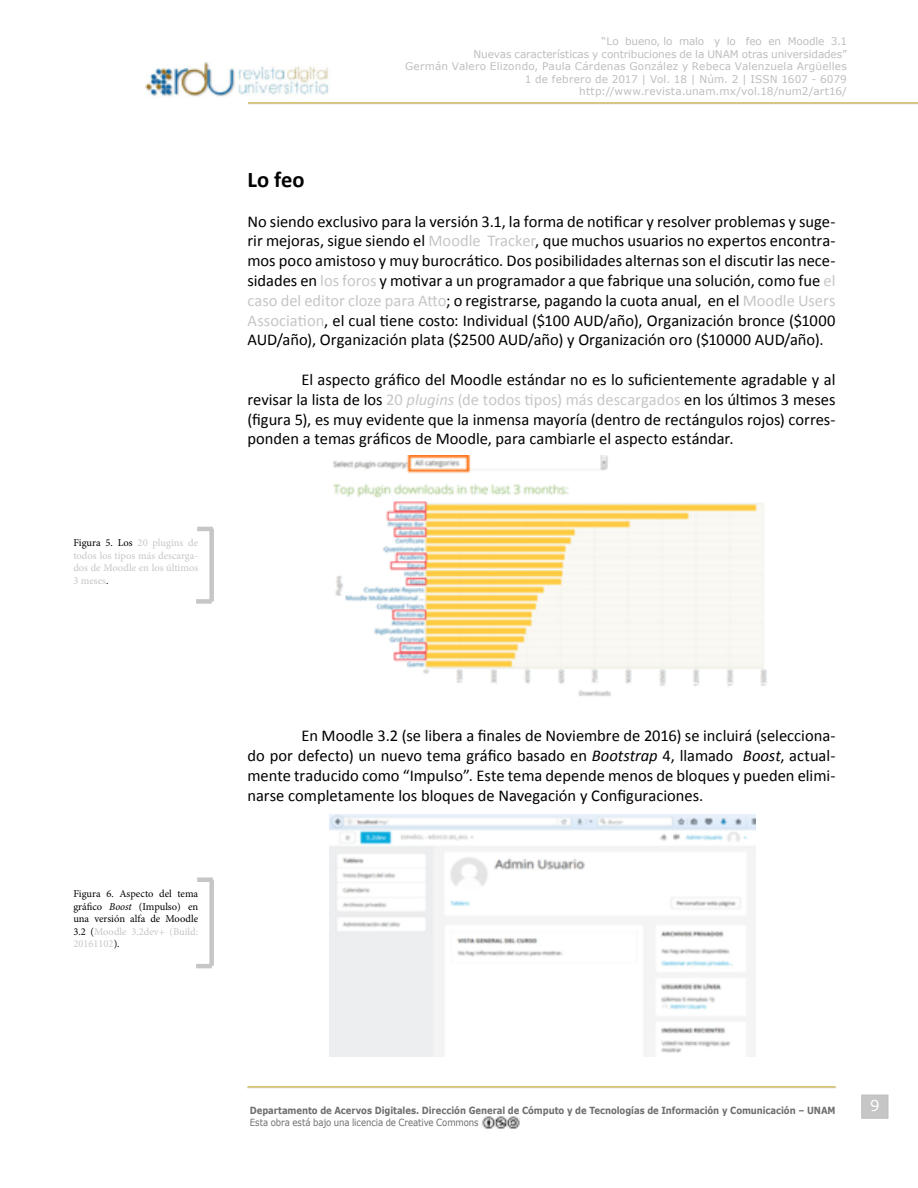
<style>
.page{position:relative;width:918px;height:1188px;background:#fff}
.page>*{position:absolute;margin:0;border:0;box-sizing:border-box;transform-origin:0 0}
.t1{font:700 22.5px "Calibri";color:#000}
.t2{font:16.5px/19.8px "Calibri";color:#000;text-align:justify}
.t3{font:15px "Verdana";color:#fff}
.t4{font:10.5px/12.6px "Verdana";letter-spacing:.01em;color:#bebebe;text-align:right}
.t5{font:10.5px/12.6px "Minion Pro";color:#000;text-align:justify}
.t6{font:10.5px/12.6px "Minion Pro";color:#c6c6c6;text-align:justify}
.t7{font:700 9.9px "Verdana";letter-spacing:-.01em;color:#706f6f;scale:.86 1}
.t8{font:9.9px "Verdana";letter-spacing:-.01em;color:#706f6f;scale:.87 1}
.s1{color:#000}
.s2{color:#c6c6c6}
.s3{font-style:italic;color:#c6c6c6}
.s4{font-style:italic}
</style>
<div class="page">
<div style="left:861px;top:1095px;width:27px;height:24px;background:#c6c6c6"></div>
<hr style="left:247px;top:103px;width:671px;height:1px;background:#f6f6f6">
<hr style="left:248px;top:103px;width:670px;height:1px;background:#c19d1b">
<hr style="left:246px;top:1087px;width:591px;height:1px;background:#000;opacity:.44">
<hr style="left:248px;top:1087px;width:588px;height:1px;background:#c19d1b">
<img style="left:482px;top:1116px;width:38px;height:13px">
<img style="left:145px;top:62px;width:184px;height:35px">
<img style="left:333px;top:455px;width:434px;height:241px">
<img style="left:330px;top:814px;width:426px;height:243px">
<div style="left:209px;top:529px;width:5px;height:73px;background:#c6c6c6"></div>
<div style="left:196px;top:599px;width:16px;height:5px;background:#c6c6c6"></div>
<hr style="left:197px;top:527px;width:16px;height:4px;background:#c6c6c6">
<div style="left:209px;top:880px;width:5px;height:86px;background:#c6c6c6"></div>
<hr style="left:196px;top:964px;width:16px;height:4px;background:#c6c6c6">
<div style="left:197px;top:877px;width:16px;height:5px;background:#c6c6c6"></div>
<p class="t6" style="left:73px;top:537px;width:126px"><span class="s1">Figura 5. Los</span> 20 plugins de todos los tipos más descarga&shy;dos de Moodle en los últimos 3 meses<span class="s1">.</span></p>
<p class="t4" style="left:405px;top:35px;width:443px">“Lo bueno, lo malo y lo feo en Moodle 3.1<br>Nuevas características y contribuciones de la UNAM otras universidades”<br>Germán Valero Elizondo, Paula Cárdenas González y Rebeca Valenzuela Argüelles 1 de febrero de 2017 | Vol. 18 | Núm. 2 | ISSN 1607 - 6079 http://www.revista.unam.mx/vol.18/num2/art16/</p>
<h1 class="t1" style="left:248px;top:165px;width:59px">Lo feo</h1>
<p class="t2" style="left:248px;top:211px;width:590px">No siendo exclusivo para la versión 3.1, la forma de notificar y resolver problemas y suge&shy;rir mejoras, sigue siendo el <span class="s2">Moodle Tracker</span>, que muchos usuarios no expertos encontra&shy;mos poco amistoso y muy burocrático. Dos posibilidades alternas son el discutir las nece&shy;sidades en <span class="s2">los foros</span> y motivar a un programador a que fabrique una solución, como fue <span class="s2">el caso del editor cloze para Atto</span>; o registrarse, pagando la cuota anual, en el <span class="s2">Moodle Users Association</span>, el cual tiene costo: Individual ($100 AUD/año), Organización bronce ($1000<br>AUD/año), Organización plata ($2500 AUD/año) y Organización oro ($10000 AUD/año).</p>
<p class="t2" style="left:248px;top:370px;width:590px;text-indent:54px">El aspecto gráfico del Moodle estándar no es lo suficientemente agradable y al revisar la lista de los <span class="s2">20</span> <span class="s3">plugins</span> <span class="s2">(de todos tipos) más descargados</span> en los últimos 3 meses (figura 5), es muy evidente que la inmensa mayoría (dentro de rectángulos rojos) corres&shy;ponden a temas gráficos de Moodle, para cambiarle el aspecto estándar.</p>
<p class="t5" style="left:73px;top:887px;width:126px">Figura 6. Aspecto del tema gráfico <span class="s4">Boost</span> (Impulso) en una versión alfa de Moodle 3.2 (<span class="s2">Moodle 3.2dev+ (Build:<br>20161102</span>).</p>
<p class="t2" style="left:247px;top:726px;width:590px;text-indent:54px">En Moodle 3.2 (se libera a finales de Noviembre de 2016) se incluirá (selecciona&shy;do por defecto) un nuevo tema gráfico basado en <span class="s4">Bootstrap</span> 4, llamado <span class="s4">Boost</span>, actual&shy;mente traducido como “Impulso”. Este tema depende menos de bloques y pueden elimi&shy;narse completamente los bloques de Navegación y Configuraciones.</p>
<p class="t7" style="left:250px;top:1103px;width:683px">Departamento de Acervos Digitales. Dirección General de Cómputo y de Tecnologías de Información y Comunicación – UNAM</p>
<p class="t8" style="left:250px;top:1115px;width:265px">Esta obra está bajo una licencia de Creative Commons</p>
<p class="t3" style="left:870px;top:1096px;width:11px">9</p>
</div>
